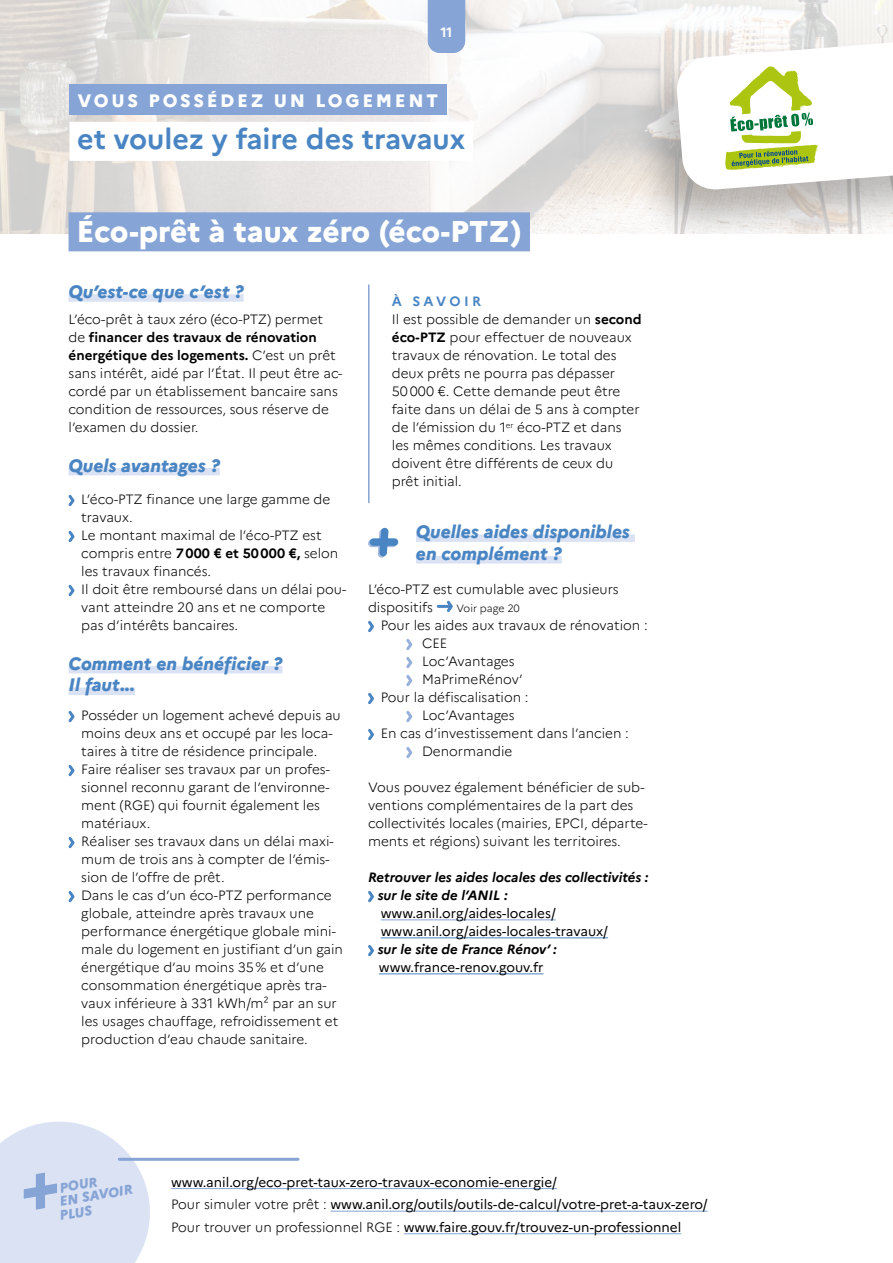
<style>
.page{position:relative;width:893px;height:1263px;background:#fff}
.page>*{position:absolute;margin:0;border:0;box-sizing:border-box;transform-origin:0 0}
.t1{font:800 30px "Marianne";letter-spacing:-.005em;color:#fff}
.t2{font:700 28.65px "Marianne";letter-spacing:-.005em;color:#4a85c3}
.t3{font:italic 800 18px/21.6px "Marianne";color:#4a85c3}
.t4{font:800 18px "Marianne";letter-spacing:.15em;color:#fff}
.t5{font:300 13.5px/18px "Marianne";color:#000}
.t6{font:13.5px/22.5px "Marianne";color:#000}
.t7{font:italic 700 13.5px/18px "Marianne";color:#000}
.t8{font:italic 800 13.5px/13.6px "Marianne";color:#86a4d5}
.t9{font:700 13.5px "Marianne";color:#fff}
.t10{font:300 10.5px "Marianne";color:#000}
.s1{font-weight:700}
.s2{font-weight:700;color:#4a85c3}
.s3{font-weight:300}
</style>
<div class="page">
<img style="left:0;top:0;width:893px;height:234px">
<div style="left:629px;top:28px;width:264px;height:206px;background:#000;opacity:.25"></div>
<div style="left:69px;top:212px;width:461px;height:39px;background:#86a4d5"></div>
<div style="left:69px;top:294px;width:175px;height:8px;background:#dbe2f3"></div>
<div style="left:69px;top:468px;width:151px;height:7px;background:#dbe2f3"></div>
<div style="left:69px;top:666px;width:213px;height:7px;background:#dbe2f3"></div>
<div style="left:69px;top:687px;width:66px;height:8px;background:#dbe2f3"></div>
<svg style="left:68px;top:495px;width:7px;height:12px"></svg>
<svg style="left:68px;top:531px;width:7px;height:12px"></svg>
<svg style="left:68px;top:585px;width:7px;height:12px"></svg>
<svg style="left:68px;top:711px;width:7px;height:12px"></svg>
<svg style="left:68px;top:765px;width:7px;height:12px"></svg>
<svg style="left:68px;top:837px;width:7px;height:12px"></svg>
<svg style="left:68px;top:891px;width:7px;height:12px"></svg>
<hr style="left:381px;top:920px;width:175px;height:1px;background:#86a4d5">
<hr style="left:381px;top:938px;width:227px;height:1px;background:#4a85c3">
<hr style="left:379px;top:974px;width:164px;height:1px;background:#4a85c3">
<hr style="left:368px;top:284px;width:2px;height:219px;background:#86a4d5">
<svg style="left:368px;top:528px;width:30px;height:30px"></svg>
<div style="left:416px;top:534px;width:219px;height:8px;background:#dbe2f3"></div>
<div style="left:416px;top:556px;width:146px;height:7px;background:#dbe2f3"></div>
<svg style="left:438px;top:600px;width:15px;height:12px"></svg>
<svg style="left:368px;top:621px;width:6px;height:12px"></svg>
<svg style="left:406px;top:639px;width:7px;height:47px"></svg>
<svg style="left:368px;top:693px;width:6px;height:12px"></svg>
<svg style="left:406px;top:711px;width:7px;height:11px"></svg>
<svg style="left:368px;top:729px;width:6px;height:12px"></svg>
<svg style="left:406px;top:747px;width:7px;height:11px"></svg>
<svg style="left:368px;top:891px;width:6px;height:12px"></svg>
<svg style="left:368px;top:945px;width:6px;height:12px"></svg>
<hr style="left:171px;top:1188px;width:386px;height:1px;background:#86a4d5">
<hr style="left:330px;top:1211px;width:378px;height:1px;background:#86a4d5">
<hr style="left:404px;top:1233px;width:277px;height:1px;background:#86a4d5">
<div style="left:69px;top:122px;width:404px;height:39px;background:#fff"></div>
<div style="left:69px;top:85px;width:377px;height:30px;background:#86a4d5"></div>
<svg style="left:676px;top:30px;width:217px;height:161px"></svg>
<svg style="left:0;top:1121px;width:150px;height:142px;background:#dde3f3"></svg>
<hr style="left:119px;top:1158px;width:179px;height:3px;background:#86a4d5">
<div style="left:428px;top:0;width:37px;height:53px;background:#86a4d5"></div>
<p class="t9" style="left:440px;top:24px;width:14px">11</p>
<h3 class="t4" style="left:78px;top:89px;width:362px">VOUS POSSÉDEZ UN LOGEMENT</h3>
<h2 class="t2" style="left:77px;top:121px;width:390px">et voulez y faire des travaux</h2>
<h1 class="t1" style="left:77px;top:213px;width:447px">Éco-prêt à taux zéro (éco-PTZ)</h1>
<h3 class="t3" style="left:69px;top:281px;width:177px">Qu’est-ce que c’est ?</h3>
<p class="t5" style="left:69px;top:310px;width:275px">L’éco-prêt à taux zéro (éco-PTZ) permet de <span class="s1">financer des travaux de rénovation énergétique des logements.</span> C’est un prêt sans intérêt, aidé par l’État. Il peut être ac&shy;cordé par un établissement bancaire sans condition de ressources, sous réserve de l’examen du dossier.</p>
<h3 class="t3" style="left:69px;top:454px;width:153px">Quels avantages ?</h3>
<p class="t5" style="left:81px;top:490px;width:267px">L’éco-PTZ finance une large gamme de travaux.<br>Le montant maximal de l’éco-PTZ est compris entre <span class="s1">7000 € et 50000 €,</span> selon les travaux financés.<br>Il doit être remboursé dans un délai pou&shy;vant atteindre 20 ans et ne comporte pas d’intérêts bancaires.</p>
<h3 class="t3" style="left:69px;top:652px;width:215px">Comment en bénéficier ?<br>Il faut...</h3>
<p class="t5" style="left:81px;top:706px;width:263px">Posséder un logement achevé depuis au moins deux ans et occupé par les loca&shy;taires à titre de résidence principale.<br>Faire réaliser ses travaux par un profes&shy;sionnel reconnu garant de l’environne&shy;ment (RGE) qui fournit également les matériaux.<br>Réaliser ses travaux dans un délai maxi&shy;mum de trois ans à compter de l’émis&shy;sion de l’offre de prêt.<br>Dans le cas d’un éco-PTZ performance globale, atteindre après travaux une performance énergétique globale mini&shy;male du logement en justifiant d’un gain énergétique d’au moins 35% et d’une consommation énergétique après tra&shy;vaux inférieure à 331 kWh/m² par an sur les usages chauffage, refroidissement et production d’eau chaude sanitaire.</p>
<p class="t5" style="left:392px;top:292px;width:251px"><span class="s2">À SAVOIR<br></span>Il est possible de demander un <span class="s1">second éco-PTZ</span> pour effectuer de nouveaux travaux de rénovation. Le total des deux prêts ne pourra pas dépasser<br>50000 €. Cette demande peut être faite dans un délai de 5 ans à compter de l’émission du 1<sup>er</sup> éco-PTZ et dans les mêmes conditions. Les travaux doivent être différents de ceux du prêt initial.</p>
<h3 class="t3" style="left:416px;top:521px;width:216px">Quelles aides disponibles en complément ?</h3>
<p class="t5" style="left:368px;top:580px;width:252px">L’éco-PTZ est cumulable avec plusieurs dispositifs</p>
<p class="t10" style="left:456px;top:602px;width:65px">Voir page 20</p>
<p class="t5" style="left:381px;top:616px;width:268px">Pour les aides aux travaux de rénovation :</p>
<p class="t5" style="left:422px;top:634px;width:27px">CEE</p>
<p class="t5" style="left:422px;top:652px;width:94px">Loc’Avantages</p>
<p class="t5" style="left:422px;top:670px;width:102px">MaPrimeRénov’</p>
<p class="t5" style="left:381px;top:688px;width:149px">Pour la défiscalisation :</p>
<p class="t5" style="left:422px;top:706px;width:94px">Loc’Avantages</p>
<p class="t5" style="left:381px;top:724px;width:250px">En cas d’investissement dans l’ancien :</p>
<p class="t5" style="left:422px;top:742px;width:92px">Denormandie</p>
<p class="t5" style="left:368px;top:778px;width:281px">Vous pouvez également bénéficier de sub&shy;ventions complémentaires de la part des collectivités locales (mairies, EPCI, départe&shy;ments et régions) suivant les territoires.</p>
<p class="t7" style="left:378px;top:868px;width:272px;text-indent:-10px">Retrouver les aides locales des collectivités : sur le site de l’ANIL :</p>
<p class="t6" style="left:381px;top:904px;width:229px;line-height:18px">www.anil.org/aides-locales/ www.anil.org/aides-locales-travaux/</p>
<p class="t7" style="left:378px;top:940px;width:181px">sur le site de France Rénov’ :</p>
<p class="t6" style="left:379px;top:956px;width:166px">www.france-renov.gouv.fr</p>
<p class="t8" style="left:54px;top:1182px;width:78px;text-indent:5px;rotate:-10deg">POUR<br>EN SAVOIR<br>PLUS</p>
<p class="t6" style="left:171px;top:1171px;width:538px">www.anil.org/eco-pret-taux-zero-travaux-economie-energie/<br><span class="s3">Pour simuler votre prêt :</span> www.anil.org/outils/outils-de-calcul/votre-pret-a-taux-zero/<br><span class="s3">Pour trouver un professionnel RGE :</span> www.faire.gouv.fr/trouvez-un-professionnel</p>
</div>
